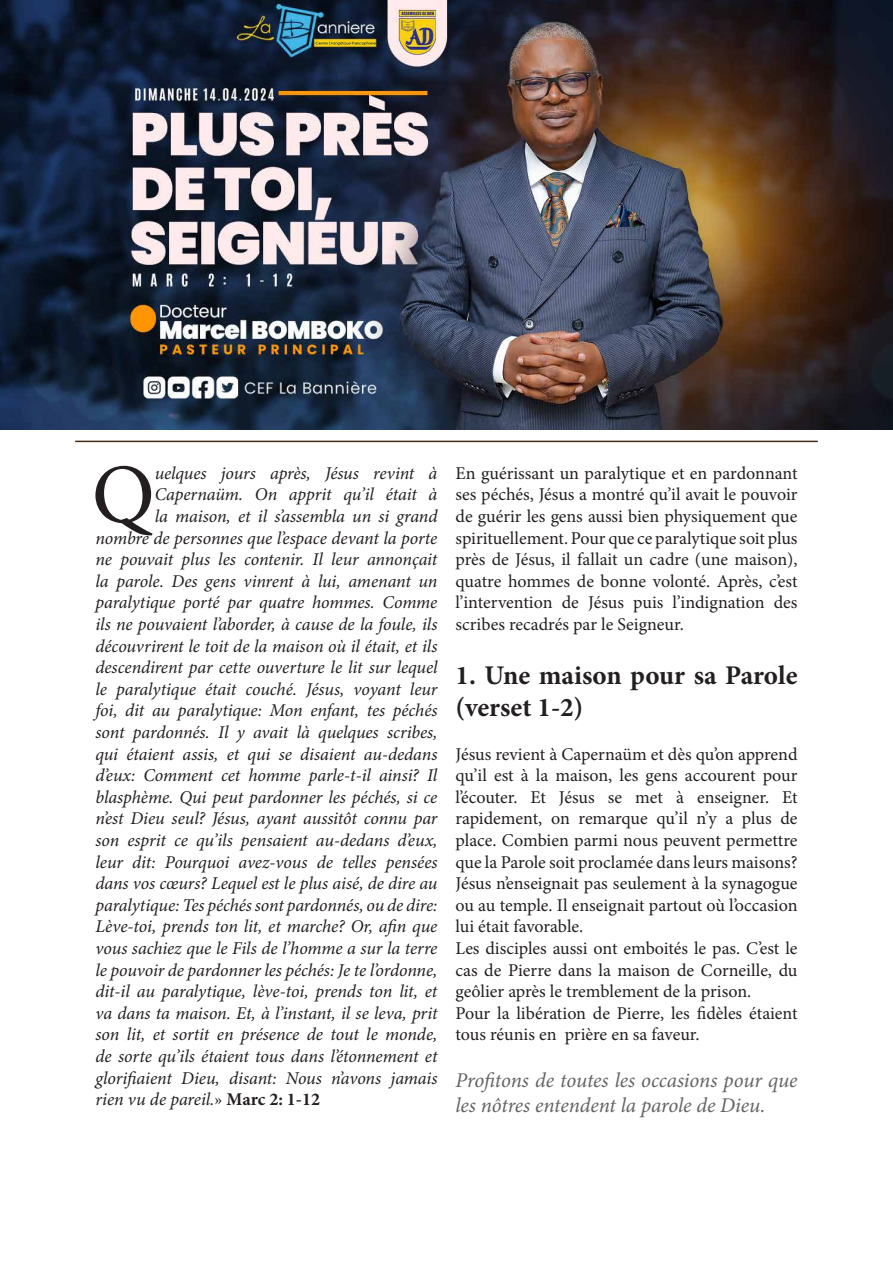
<style>
.page{position:relative;width:893px;height:1263px;background:#fff}
.page>*{position:absolute;margin:0;border:0;box-sizing:border-box;transform-origin:0 0}
.t1{font:84.45px "Minion Pro";color:#231f20}
.t2{font:700 27px/32.4px "Minion Pro";color:#231f20}
.t3{font:italic 21px/25.2px "Minion Pro";letter-spacing:-.005em;color:#636366}
.t4{font:italic 18px "Minion Pro";letter-spacing:-.01em;color:#231f20}
.t5{font:18px/21.6px "Minion Pro";color:#231f20;text-align:justify}
.s1{font-style:normal}
.s2{font-weight:700;font-style:normal}
</style>
<div class="page">
<img style="left:0;top:0;width:893px;height:430px">
<hr style="left:75px;top:441px;width:743px;height:1px;background:#442813">
<p class="t1" style="left:92px;top:438px;width:64px">Q</p>
<p class="t4" style="left:155px;top:461px;width:284px">uelques jours après, Jésus revint à</p>
<p class="t4" style="left:155px;top:482px;width:284px">Capernaüm. On apprit qu’il était à</p>
<p class="t4" style="left:155px;top:504px;width:284px">la maison, et il s’assembla un si grand</p>
<p class="t4" style="left:95px;top:525px;width:343px">nombre de personnes que l’espace devant la porte</p>
<p class="t4" style="left:95px;top:547px;width:343px">ne pouvait plus les contenir. Il leur annonçait</p>
<p class="t4" style="left:95px;top:569px;width:344px">la parole. Des gens vinrent à lui, amenant un</p>
<p class="t4" style="left:95px;top:590px;width:344px">paralytique porté par quatre hommes. Comme</p>
<p class="t4" style="left:95px;top:612px;width:343px">ils ne pouvaient l’aborder, à cause de la foule, ils</p>
<p class="t4" style="left:95px;top:633px;width:343px">découvrirent le toit de la maison où il était, et ils</p>
<p class="t4" style="left:95px;top:655px;width:344px">descendirent par cette ouverture le lit sur lequel</p>
<p class="t4" style="left:95px;top:677px;width:344px">le paralytique était couché. Jésus, voyant leur</p>
<p class="t4" style="left:95px;top:698px;width:343px">foi, dit au paralytique: Mon enfant, tes péchés</p>
<p class="t4" style="left:95px;top:720px;width:343px">sont pardonnés. Il y avait là quelques scribes,</p>
<p class="t4" style="left:95px;top:741px;width:343px">qui étaient assis, et qui se disaient au-dedans</p>
<p class="t4" style="left:95px;top:763px;width:343px">d’eux: Comment cet homme parle-t-il ainsi? Il</p>
<p class="t4" style="left:95px;top:785px;width:344px">blasphème. Qui peut pardonner les péchés, si ce</p>
<p class="t4" style="left:95px;top:806px;width:344px">n’est Dieu seul? Jésus, ayant aussitôt connu par</p>
<p class="t4" style="left:95px;top:828px;width:343px">son esprit ce qu’ils pensaient au-dedans d’eux,</p>
<p class="t4" style="left:95px;top:849px;width:344px">leur dit: Pourquoi avez-vous de telles pensées</p>
<p class="t4" style="left:95px;top:871px;width:344px">dans vos cœurs? Lequel est le plus aisé, de dire au</p>
<p class="t4" style="left:95px;top:893px;width:344px">paralytique: Tes péchés sont pardonnés, ou de dire:</p>
<p class="t4" style="left:95px;top:914px;width:343px">Lève-toi, prends ton lit, et marche? Or, afin que</p>
<p class="t4" style="left:95px;top:936px;width:344px">vous sachiez que le Fils de l’homme a sur la terre</p>
<p class="t4" style="left:95px;top:957px;width:344px">le pouvoir de pardonner les péchés: Je te l’ordonne,</p>
<p class="t4" style="left:95px;top:979px;width:343px">dit-il au paralytique, lève-toi, prends ton lit, et</p>
<p class="t4" style="left:95px;top:1001px;width:344px">va dans ta maison. Et, à l’instant, il se leva, prit</p>
<p class="t4" style="left:95px;top:1022px;width:343px">son lit, et sortit en présence de tout le monde,</p>
<p class="t4" style="left:95px;top:1044px;width:344px">de sorte qu’ils étaient tous dans l’étonnement et</p>
<p class="t4" style="left:95px;top:1065px;width:343px">glorifiaient Dieu, disant: Nous n’avons jamais</p>
<p class="t4" style="left:95px;top:1087px;width:226px">rien vu de pareil.<span class="s1">»</span> <span class="s2">Marc 2: 1-12</span></p>
<p class="t5" style="left:455px;top:462px;width:344px">En guérissant un paralytique et en pardonnant ses péchés, Jésus a montré qu’il avait le pouvoir de guérir les gens aussi bien physiquement que spirituellement. Pour que ce paralytique soit plus près de Jésus, il fallait un cadre (une maison), quatre hommes de bonne volonté. Après, c’est l’intervention de Jésus puis l’indignation des scribes recadrés par le Seigneur.</p>
<p class="t2" style="left:455px;top:659px;width:344px">1. Une maison pour sa Parole (verset 1-2)</p>
<p class="t5" style="left:455px;top:743px;width:344px">Jésus revient à Capernaüm et dès qu’on apprend qu’il est à la maison, les gens accourent pour l’écouter. Et Jésus se met à enseigner. Et rapidement, on remarque qu’il n’y a plus de place. Combien parmi nous peuvent permettre que la Parole soit proclamée dans leurs maisons?<br>Jésus n’enseignait pas seulement à la synagogue ou au temple. Il enseignait partout où l’occasion lui était favorable.</p>
<p class="t5" style="left:455px;top:937px;width:344px">Les disciples aussi ont emboités le pas. C’est le cas de Pierre dans la maison de Corneille, du geôlier après le tremblement de la prison.</p>
<p class="t5" style="left:455px;top:1002px;width:344px">Pour la libération de Pierre, les fidèles étaient tous réunis en prière en sa faveur.</p>
<p class="t3" style="left:455px;top:1068px;width:343px">Profitons de toutes les occasions pour que les nôtres entendent la parole de Dieu.</p>
</div>
